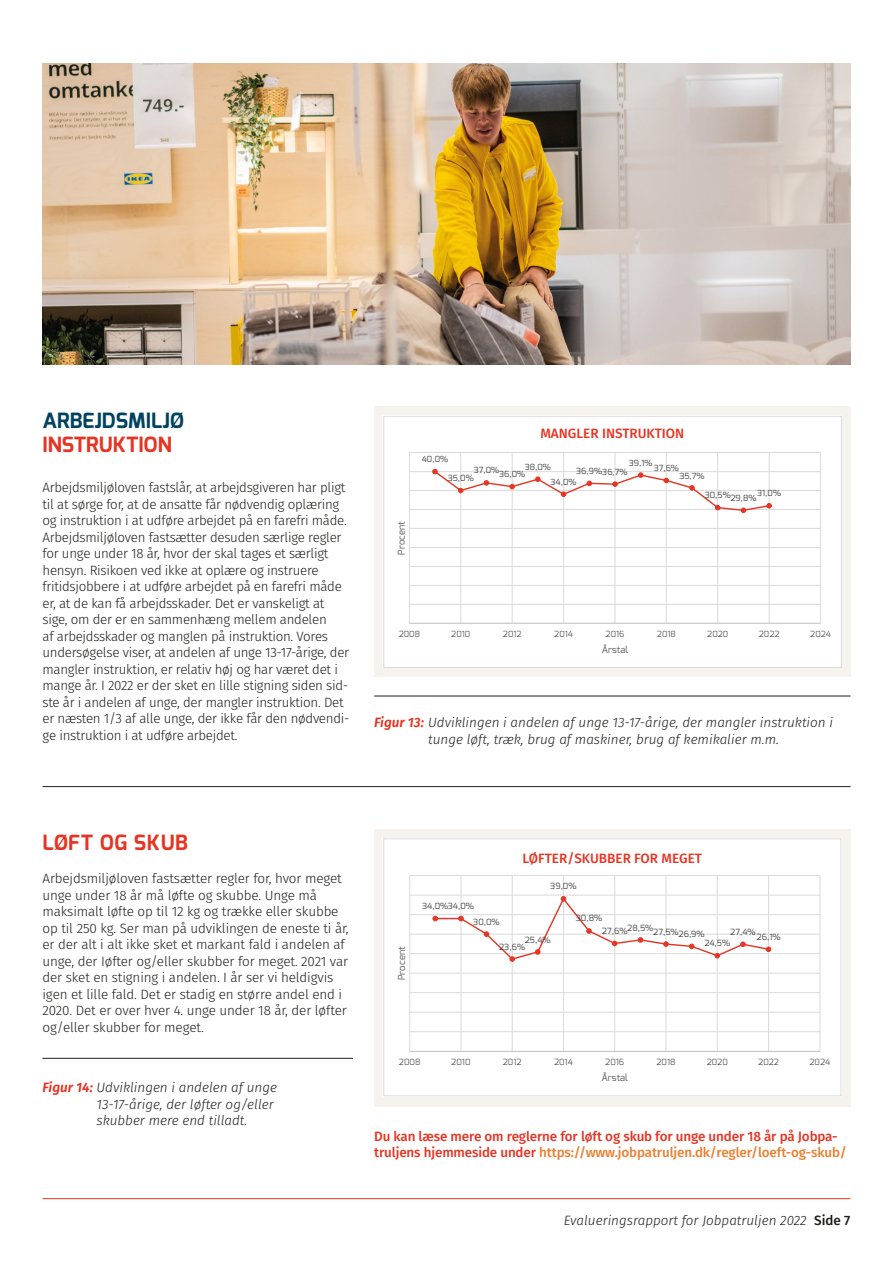
<style>
.page{position:relative;width:893px;height:1263px;background:#fff}
.page>*{position:absolute;margin:0;border:0;box-sizing:border-box;transform-origin:0 0}
.Mellemoverskrift_stø{font:700 21px "Exo";color:#004360}
.Mellemoverskrift_stø-2{font:700 21px "Exo";color:#e63424}
.Mellemoverskrift_stø-3{font:700 21px "Exo";letter-spacing:.03em;color:#e63424}
.Brød{font:300 13.5px/16.5px "Fira Sans";letter-spacing:-.02em;color:#1d1d1b}
.Brød-2{font:italic 300 13.5px/16.5px "Fira Sans";color:#1d1d1b;text-align:center}
.Brød-3{font:500 13.5px/16.5px "Fira Sans";letter-spacing:-.01em;color:#e63424}
.t1{font:9.6px "Exo";color:#5b5a5a}
.t2{font:9.45px "Exo";color:#5b5a5a}
.t3{font:8.55px/15.6px "Exo";letter-spacing:.005em;color:#414141}
.t4{font:8.55px "Exo";letter-spacing:.005em;color:#5b5a5a}
.t5{font:8.4px/15.3px "Exo";letter-spacing:.005em;color:#414141}
.t6{font:8.4px "Exo";letter-spacing:.005em;color:#5b5a5a}
.s1{font-weight:600;color:#e63424}
.s2{color:#ea7f2f}
.s3{font-weight:500;font-style:normal}
</style>
<div class="page">
<hr style="left:43px;top:1198px;width:807px;height:1px;background:#e63424">
<hr style="left:43px;top:786px;width:807px;height:1px;background:#1d1d1b">
<img style="left:43px;top:63px;width:807px;height:301px">
<div style="left:374px;top:407px;width:476px;height:270px;background:#f6f3ee"></div>
<div style="left:384px;top:416px;width:457px;height:251px;background:#fff"></div>
<hr style="left:409px;top:604px;width:412px;height:1px;background:#dadada">
<hr style="left:409px;top:585px;width:412px;height:1px;background:#dadada">
<hr style="left:409px;top:566px;width:412px;height:1px;background:#dadada">
<hr style="left:409px;top:547px;width:412px;height:1px;background:#dadada">
<hr style="left:409px;top:528px;width:412px;height:1px;background:#dadada">
<hr style="left:409px;top:509px;width:412px;height:1px;background:#dadada">
<hr style="left:409px;top:490px;width:412px;height:1px;background:#dadada">
<hr style="left:409px;top:471px;width:412px;height:1px;background:#dadada">
<hr style="left:409px;top:452px;width:412px;height:1px;background:#dadada">
<hr style="left:409px;top:452px;width:1px;height:171px;background:#dadada">
<hr style="left:460px;top:452px;width:1px;height:171px;background:#dadada">
<hr style="left:512px;top:452px;width:1px;height:171px;background:#dadada">
<hr style="left:563px;top:452px;width:1px;height:171px;background:#dadada">
<hr style="left:615px;top:452px;width:1px;height:171px;background:#dadada">
<hr style="left:666px;top:452px;width:1px;height:171px;background:#dadada">
<hr style="left:717px;top:452px;width:1px;height:171px;background:#dadada">
<hr style="left:769px;top:452px;width:1px;height:171px;background:#dadada">
<hr style="left:820px;top:452px;width:1px;height:171px;background:#dadada">
<hr style="left:409px;top:623px;width:412px;height:1px;background:#c0bfbf">
<svg style="left:432px;top:469px;width:340px;height:44px"></svg>
<div style="left:383px;top:416px;width:459px;height:252px;border:1px solid #dadada"></div>
<hr style="left:374px;top:696px;width:476px;height:1px;background:#1d1d1b">
<div style="left:374px;top:829px;width:476px;height:278px;background:#f6f3ee"></div>
<div style="left:384px;top:839px;width:457px;height:257px;background:#fff"></div>
<hr style="left:410px;top:1031px;width:410px;height:1px;background:#dadada">
<hr style="left:410px;top:1012px;width:410px;height:1px;background:#dadada">
<hr style="left:410px;top:992px;width:410px;height:1px;background:#dadada">
<hr style="left:410px;top:973px;width:410px;height:1px;background:#dadada">
<hr style="left:410px;top:953px;width:410px;height:1px;background:#dadada">
<hr style="left:410px;top:934px;width:410px;height:1px;background:#dadada">
<hr style="left:410px;top:914px;width:410px;height:1px;background:#dadada">
<hr style="left:410px;top:895px;width:410px;height:1px;background:#dadada">
<hr style="left:410px;top:875px;width:410px;height:1px;background:#dadada">
<hr style="left:409px;top:875px;width:1px;height:176px;background:#dadada">
<hr style="left:461px;top:875px;width:1px;height:176px;background:#dadada">
<hr style="left:512px;top:875px;width:1px;height:176px;background:#dadada">
<hr style="left:563px;top:875px;width:1px;height:176px;background:#dadada">
<hr style="left:614px;top:875px;width:1px;height:176px;background:#dadada">
<hr style="left:666px;top:875px;width:1px;height:176px;background:#dadada">
<hr style="left:717px;top:875px;width:1px;height:176px;background:#dadada">
<hr style="left:768px;top:875px;width:1px;height:176px;background:#dadada">
<hr style="left:820px;top:875px;width:1px;height:176px;background:#dadada">
<hr style="left:410px;top:1051px;width:410px;height:1px;background:#c0bfbf">
<svg style="left:433px;top:896px;width:338px;height:66px"></svg>
<div style="left:383px;top:838px;width:458px;height:258px;border:1px solid #dadada"></div>
<hr style="left:43px;top:1058px;width:310px;height:1px;background:#1d1d1b">
<p class="Mellemoverskrift_stø" style="left:43px;top:407px;width:143px">ARBEJDSMILJØ</p>
<p class="Mellemoverskrift_stø-2" style="left:43px;top:431px;width:131px">INSTRUKTION</p>
<p class="Brød" style="left:43px;top:479px;width:308px">Arbejdsmiljøloven fastslår, at arbejdsgiveren har pligt til at sørge for, at de ansatte får nødvendig oplæring og instruktion i at udføre arbejdet på en farefri måde.<br>Arbejdsmiljøloven fastsætter desuden særlige regler for unge under 18 år, hvor der skal tages et særligt hensyn. Risikoen ved ikke at oplære og instruere fritidsjobbere i at udføre arbejdet på en farefri måde er, at de kan få arbejdsskader. Det er vanskeligt at sige, om der er en sammenhæng mellem andelen<br>af arbejdsskader og manglen på instruktion. Vores undersøgelse viser, at andelen af unge 13-17-årige, der mangler instruktion, er relativ høj og har været det i mange år. I 2022 er der sket en lille stigning siden sid&shy;ste år i andelen af unge, der mangler instruktion. Det er næsten 1/3 af alle unge, der ikke får den nødvendi&shy;ge instruktion i at udføre arbejdet.</p>
<p class="Brød-3" style="left:540px;top:425px;width:145px">MANGLER INSTRUKTION</p>
<p class="t5" style="left:422px;top:451px;width:28px">40,0%</p>
<p class="t5" style="left:629px;top:455px;width:25px">39,1%</p>
<p class="t5" style="left:499px;top:467px;width:28px">36,0%</p>
<p class="t5" style="left:551px;top:459px;width:27px;text-indent:-26px">38,0%<br>34,0%</p>
<p class="t5" style="left:576px;top:464px;width:53px">36,9%36,7%</p>
<p class="t5" style="left:654px;top:460px;width:27px">37,6%</p>
<p class="t5" style="left:474px;top:463px;width:27px">37,0%</p>
<p class="t5" style="left:679px;top:468px;width:27px">35,7%</p>
<p class="t5" style="left:448px;top:470px;width:27px">35,0%</p>
<p class="t2" style="left:395px;top:554px;width:35px;rotate:-90deg">Procent</p>
<p class="t5" style="left:705px;top:489px;width:53px">30,5%29,8%</p>
<p class="t5" style="left:757px;top:486px;width:25px">31,0%</p>
<p class="t6" style="left:399px;top:629px;width:23px">2008</p>
<p class="t6" style="left:451px;top:629px;width:21px">2010</p>
<p class="t6" style="left:503px;top:629px;width:20px">2012</p>
<p class="t6" style="left:554px;top:629px;width:20px">2014</p>
<p class="t6" style="left:605px;top:629px;width:20px">2016</p>
<p class="t6" style="left:657px;top:629px;width:20px">2018</p>
<p class="t6" style="left:707px;top:629px;width:23px">2020</p>
<p class="t6" style="left:759px;top:629px;width:22px">2022</p>
<p class="t6" style="left:810px;top:629px;width:22px">2024</p>
<p class="t2" style="left:602px;top:643px;width:28px">Årstal</p>
<p class="Brød-2" style="left:374px;top:714px;width:460px"><span class="s1">Figur 13:</span> Udviklingen i andelen af unge 13-17-årige, der mangler instruktion i tunge løft, træk, brug af maskiner, brug af kemikalier m.m.</p>
<p class="Mellemoverskrift_stø-3" style="left:43px;top:829px;width:147px">LØFT OG SKUB</p>
<p class="Brød" style="left:43px;top:870px;width:308px">Arbejdsmiljøloven fastsætter regler for, hvor meget unge under 18 år må løfte og skubbe. Unge må maksimalt løfte op til 12 kg og trække eller skubbe op til 250 kg. Ser man på udviklingen de eneste ti år, er der alt i alt ikke sket et markant fald i andelen af unge, der Iøfter og/eller skubber for meget. 2021 var der sket en stigning i andelen. I år ser vi heldigvis igen et lille fald. Det er stadig en større andel end i 2020. Det er over hver 4. unge under 18 år, der løfter og/eller skubber for meget.</p>
<p class="Brød-2" style="left:97px;top:1079px;width:182px;text-align:left;text-indent:-54px"><span class="s1">Figur 14:</span> Udviklingen i andelen af unge<br>13-17-årige, der løfter og/eller skubber mere end tilladt.</p>
<p class="t1" style="left:395px;top:980px;width:35px;rotate:-90deg">Procent</p>
<p class="Brød-3" style="left:523px;top:849px;width:181px">LØFTER/SKUBBER FOR MEGET</p>
<p class="t3" style="left:550px;top:878px;width:28px">39,0%</p>
<p class="t3" style="left:602px;top:913px;width:53px;line-height:10.8px;text-indent:-26px">30,8%<br>27,6%28,5%</p>
<p class="t3" style="left:473px;top:898px;width:28px;text-indent:-51px">34,0%34,0%<br>30,0%</p>
<p class="t3" style="left:704px;top:927px;width:27px;line-height:10.5px;text-indent:-51px">27,5%26,9%<br>24,5%</p>
<p class="t3" style="left:730px;top:924px;width:27px">27,4%</p>
<p class="t3" style="left:757px;top:929px;width:25px">26,1%</p>
<p class="t3" style="left:525px;top:932px;width:27px">25,4%</p>
<p class="t3" style="left:499px;top:939px;width:27px">23,6%</p>
<p class="t4" style="left:399px;top:1057px;width:23px">2008</p>
<p class="t4" style="left:451px;top:1057px;width:21px">2010</p>
<p class="t4" style="left:503px;top:1057px;width:20px">2012</p>
<p class="t4" style="left:554px;top:1057px;width:20px">2014</p>
<p class="t4" style="left:605px;top:1057px;width:20px">2016</p>
<p class="t4" style="left:656px;top:1057px;width:21px">2018</p>
<p class="t4" style="left:707px;top:1057px;width:23px">2020</p>
<p class="t4" style="left:758px;top:1057px;width:22px">2022</p>
<p class="t4" style="left:809px;top:1057px;width:22px">2024</p>
<p class="t1" style="left:601px;top:1071px;width:28px">Årstal</p>
<p class="Brød-3" style="left:374px;top:1127px;width:474px">Du kan læse mere om reglerne for løft og skub for unge under 18 år på Jobpa&shy;truljens hjemmeside under <span class="s2">https://www.jobpatruljen.dk/regler/loeft-og-skub/</span></p>
<p class="Brød-2" style="left:564px;top:1211px;width:288px">Evalueringsrapport for Jobpatruljen 2022 <span class="s3">Side 7</span></p>
</div>
